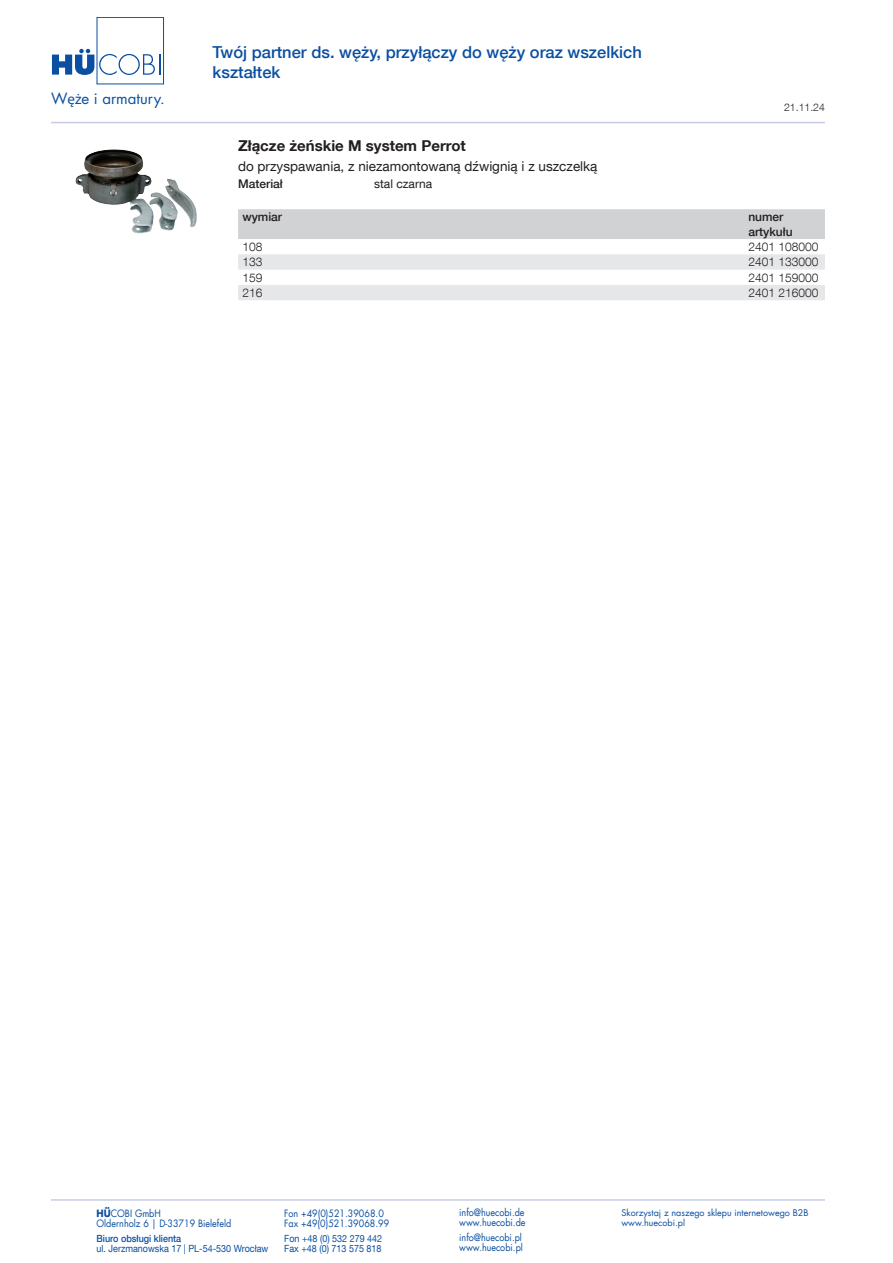
<style>
.page{position:relative;width:893px;height:1263px;background:#fff}
.page>*{position:absolute;margin:0;border:0;box-sizing:border-box;transform-origin:0 0}
.t1{font:500 16.5px/19.8px "Helvetica Neue LT Com";color:#0a4fa2}
.t2{font:15.15px "Futura LT";color:#0a4fa2}
.t3{font:700 15px "Helvetica Neue LT Com";color:#231f20}
.t4{font:13.5px "Helvetica Neue LT Com";color:#231f20}
.t5{font:300 12px "Helvetica Neue LT Com";color:#231f20}
.t6{font:500 12px/14.4px "Helvetica Neue LT Com";color:#231f20}
.t7{font:12px "Helvetica Neue LT Com";color:#231f20}
.t8{font:300 10.5px "Helvetica Neue LT Com";color:#231f20}
.t9{font:9.9px "Futura LT";color:#0a4fa2;scale:.91 1}
.t10{font:9.9px "Helvetica Neue LT Com";color:#0a4fa2;scale:.91 1}
.t11{font:500 9.9px "Helvetica Neue LT Com";color:#0a4fa2;scale:.91 1}
.t12{font:9px "Futura LT";color:#0a4fa2}
.s1{font-family:"Myriad Pro"}
.s2{font-weight:700}
</style>
<div class="page">
<hr style="left:51px;top:122px;width:774px;height:1px;background:#c7cbe6">
<hr style="left:51px;top:1199px;width:774px;height:2px;background:#c7cbe6">
<div style="left:97px;top:17px;width:67px;height:67px;border:1px solid #0a4fa2"></div>
<svg style="left:52px;top:49px;width:108px;height:26px"></svg>
<div style="left:238px;top:209px;width:587px;height:30px;background:#d1d2d4"></div>
<svg style="left:238px;top:254px;width:587px;height:46px"></svg>
<img style="left:75px;top:149px;width:122px;height:85px">
<h2 class="t2" style="left:51px;top:89px;width:115px">W<span class="s1">ęż</span>e i armatury.</h2>
<h1 class="t1" style="left:213px;top:42px;width:431px">Twój partner ds. węży, przyłączy do węży oraz wszelkich kształtek</h1>
<p class="t8" style="left:784px;top:101px;width:42px">21.11.24</p>
<h3 class="t3" style="left:238px;top:136px;width:229px">Złącze żeńskie M system Perrot</h3>
<h3 class="t4" style="left:238px;top:158px;width:361px">do przyspawania, z niezamontowaną dźwignią i z uszczelką</h3>
<p class="t6" style="left:238px;top:176px;width:46px">Materiał</p>
<p class="t7" style="left:374px;top:176px;width:60px">stal czarna</p>
<p class="t6" style="left:242px;top:210px;width:41px">wymiar</p>
<p class="t6" style="left:748px;top:210px;width:46px">numer artykułu</p>
<p class="t5" style="left:242px;top:239px;width:22px">108</p>
<p class="t5" style="left:748px;top:239px;width:72px">2401 108000</p>
<p class="t5" style="left:242px;top:255px;width:22px">133</p>
<p class="t5" style="left:748px;top:255px;width:72px">2401 133000</p>
<p class="t5" style="left:242px;top:270px;width:22px">159</p>
<p class="t5" style="left:748px;top:270px;width:72px">2401 159000</p>
<p class="t5" style="left:242px;top:285px;width:22px">216</p>
<p class="t5" style="left:748px;top:285px;width:72px">2401 216000</p>
<p class="t9" style="left:97px;top:1207px;width:72px"><span class="s2">HÜ</span>COBI GmbH</p>
<p class="t9" style="left:284px;top:1207px;width:111px">Fon +49(0)521.39068.0</p>
<p class="t9" style="left:459px;top:1206px;width:73px">info@huecobi.de</p>
<p class="t12" style="left:621px;top:1207px;width:189px">Skorzystaj z naszego sklepu internetowego B2B</p>
<p class="t9" style="left:97px;top:1217px;width:150px">Oldernholz 6 | D-33719 Bielefeld</p>
<p class="t9" style="left:284px;top:1217px;width:117px">Fax +49(0)521.39068.99</p>
<p class="t9" style="left:459px;top:1216px;width:74px">www.huecobi.de</p>
<p class="t12" style="left:621px;top:1217px;width:65px">www.huecobi.pl</p>
<p class="t11" style="left:97px;top:1232px;width:95px">Biuro obsługi klienta</p>
<p class="t10" style="left:284px;top:1232px;width:109px">Fon +48 (0) 532 279 442</p>
<p class="t9" style="left:459px;top:1231px;width:70px">info@huecobi.pl</p>
<p class="t10" style="left:97px;top:1242px;width:190px">ul. Jerzmanowska 17 | PL-54-530 Wrocław</p>
<p class="t10" style="left:284px;top:1242px;width:108px">Fax +48 (0) 713 575 818</p>
<p class="t9" style="left:459px;top:1241px;width:71px">www.huecobi.pl</p>
</div>
